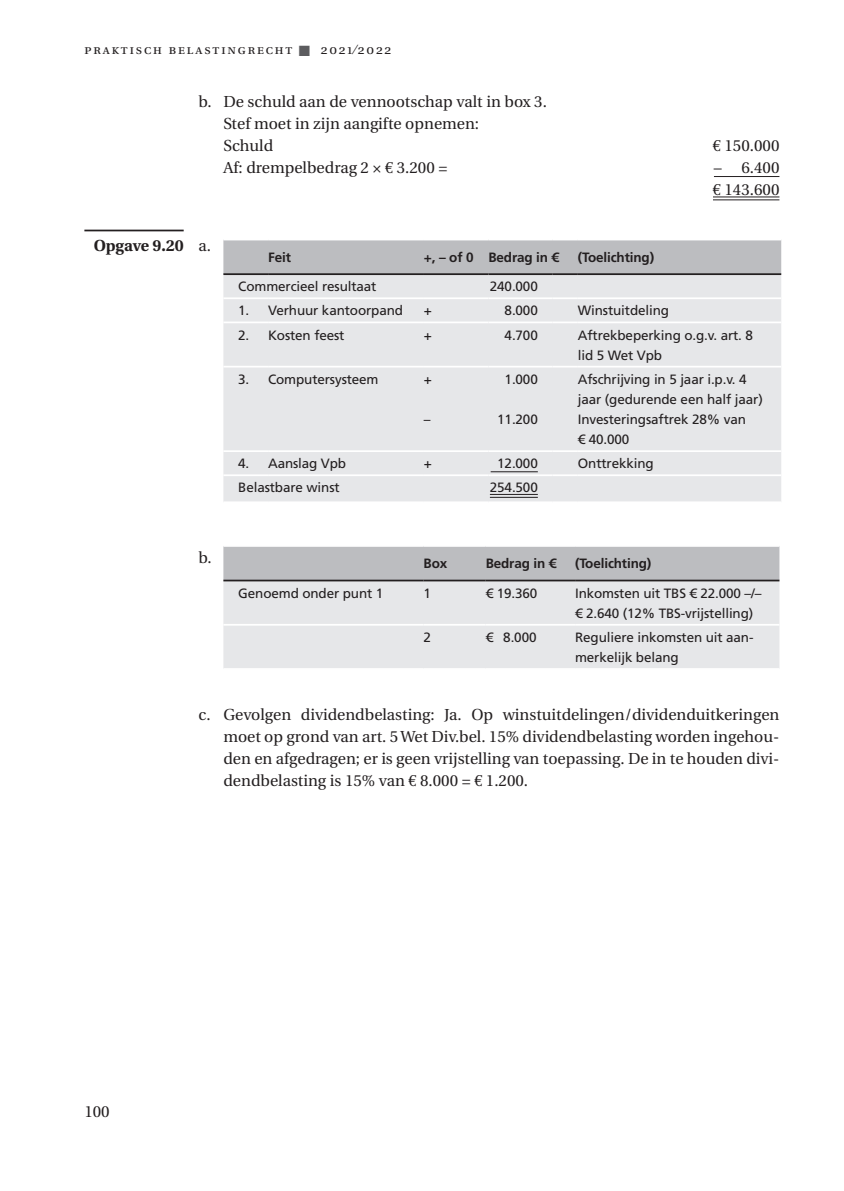
<style>
.page{position:relative;width:844px;height:1191px;background:#fff}
.page>*{position:absolute;margin:0;border:0;box-sizing:border-box;transform-origin:0 0}
.plat_inspring_ID{font:15.92px/21.9px "Utopia";color:#231f20;text-align:justify}
.t1{font:700 15.92px "Utopia";color:#231f20}
.tabel_naast_cijfer_o{font:15.92px "Utopia";color:#231f20}
.Tabeltekst{font:13.47px/20.1px "Frutiger LT Std";letter-spacing:-.01em;color:#231f20}
.Tabel_kop{font:700 13.47px "Frutiger LT Std";letter-spacing:-.01em;color:#231f20}
.t2{font:13.47px "Utopia Exp";letter-spacing:.14em;color:#231f20}
.s1{color:#5c5c5f}
.s2{font-family:"Euro Serif"}
.s3{font-weight:400}
</style>
<div class="page">
<hr style="left:713px;top:176px;width:66px;height:1px;background:#231f20">
<hr style="left:712px;top:197px;width:67px;height:1px;background:#231f20">
<hr style="left:712px;top:200px;width:67px;height:1px;background:#231f20">
<hr style="left:84px;top:230px;width:100px;height:1px;background:#231f20">
<div style="left:223px;top:275px;width:558px;height:226px;background:#e6e7e9"></div>
<hr style="left:223px;top:366px;width:45px;height:1px;background:#fff">
<hr style="left:577px;top:366px;width:204px;height:1px;background:#fff">
<hr style="left:223px;top:450px;width:45px;height:2px;background:#fff">
<hr style="left:577px;top:450px;width:204px;height:2px;background:#fff">
<hr style="left:223px;top:273px;width:45px;height:2px;background:#231f20">
<hr style="left:223px;top:297px;width:45px;height:2px;background:#fff">
<hr style="left:268px;top:297px;width:156px;height:2px;background:#fff">
<hr style="left:424px;top:297px;width:64px;height:2px;background:#fff">
<hr style="left:488px;top:297px;width:64px;height:2px;background:#fff">
<hr style="left:552px;top:297px;width:25px;height:2px;background:#fff">
<hr style="left:577px;top:297px;width:204px;height:2px;background:#fff">
<hr style="left:223px;top:321px;width:45px;height:2px;background:#fff">
<hr style="left:268px;top:321px;width:156px;height:2px;background:#fff">
<hr style="left:424px;top:321px;width:64px;height:2px;background:#fff">
<hr style="left:488px;top:321px;width:64px;height:2px;background:#fff">
<hr style="left:552px;top:321px;width:25px;height:2px;background:#fff">
<hr style="left:577px;top:321px;width:204px;height:2px;background:#fff">
<hr style="left:268px;top:366px;width:156px;height:1px;background:#fff">
<hr style="left:424px;top:366px;width:64px;height:1px;background:#fff">
<hr style="left:488px;top:366px;width:64px;height:1px;background:#fff">
<svg style="left:552px;top:366px;width:25px;height:1px"></svg>
<hr style="left:268px;top:450px;width:156px;height:2px;background:#fff">
<hr style="left:424px;top:450px;width:64px;height:2px;background:#fff">
<hr style="left:488px;top:450px;width:64px;height:2px;background:#fff">
<hr style="left:552px;top:450px;width:25px;height:2px;background:#fff">
<hr style="left:223px;top:474px;width:45px;height:2px;background:#fff">
<hr style="left:268px;top:474px;width:156px;height:2px;background:#fff">
<hr style="left:424px;top:474px;width:64px;height:2px;background:#fff">
<hr style="left:488px;top:474px;width:64px;height:2px;background:#fff">
<hr style="left:552px;top:474px;width:25px;height:2px;background:#fff">
<hr style="left:577px;top:474px;width:204px;height:2px;background:#fff">
<div style="left:223px;top:240px;width:558px;height:34px;background:#bcbdc0"></div>
<hr style="left:268px;top:273px;width:156px;height:2px;background:#231f20">
<hr style="left:424px;top:273px;width:64px;height:2px;background:#231f20">
<hr style="left:488px;top:273px;width:64px;height:2px;background:#231f20">
<hr style="left:552px;top:273px;width:25px;height:2px;background:#231f20">
<hr style="left:577px;top:273px;width:204px;height:2px;background:#231f20">
<hr style="left:490px;top:471px;width:47px;height:1px;background:#231f20">
<hr style="left:490px;top:494px;width:47px;height:1px;background:#231f20">
<hr style="left:490px;top:497px;width:47px;height:1px;background:#231f20">
<div style="left:223px;top:547px;width:556px;height:32px;background:#bcbdc0"></div>
<div style="left:223px;top:581px;width:556px;height:87px;background:#e6e7e9"></div>
<hr style="left:223px;top:579px;width:200px;height:2px;background:#231f20">
<hr style="left:223px;top:624px;width:200px;height:1px;background:#fff">
<hr style="left:423px;top:624px;width:62px;height:1px;background:#fff">
<hr style="left:485px;top:624px;width:90px;height:1px;background:#fff">
<hr style="left:575px;top:624px;width:204px;height:1px;background:#fff">
<hr style="left:423px;top:579px;width:62px;height:2px;background:#231f20">
<hr style="left:485px;top:579px;width:90px;height:2px;background:#231f20">
<hr style="left:575px;top:579px;width:204px;height:2px;background:#231f20">
<p class="t2" style="left:84px;top:44px;width:308px">praktisch belastingrecht <span class="s1">■</span> 2021/2022</p>
<p class="plat_inspring_ID" style="left:198px;top:91px;width:350px">b. De schuld aan de vennootschap valt in box 3.</p>
<p class="plat_inspring_ID" style="left:223px;top:113px;width:257px">Stef moet in zijn aangifte opnemen:</p>
<p class="plat_inspring_ID" style="left:223px;top:135px;width:51px">Schuld</p>
<p class="plat_inspring_ID" style="left:712px;top:135px;width:68px"><span class="s2">€</span> 150.000</p>
<p class="plat_inspring_ID" style="left:223px;top:157px;width:225px">Af: drempelbedrag 2 × <span class="s2">€</span> 3.200 =</p>
<p class="plat_inspring_ID" style="left:713px;top:157px;width:67px">– 6.400</p>
<p class="plat_inspring_ID" style="left:712px;top:179px;width:68px"><span class="s2">€</span> 143.600</p>
<p class="t1" style="left:94px;top:236px;width:119px">Opgave 9.20 <span class="s3">a.</span></p>
<p class="tabel_naast_cijfer_o" style="left:198px;top:548px;width:15px">b.</p>
<p class="Tabel_kop" style="left:268px;top:249px;width:24px">Feit</p>
<p class="Tabel_kop" style="left:424px;top:249px;width:51px">+, – of 0</p>
<p class="Tabel_kop" style="left:488px;top:249px;width:72px">Bedrag in €</p>
<p class="Tabel_kop" style="left:577px;top:249px;width:78px">(Toelichting)</p>
<p class="Tabeltekst" style="left:238px;top:277px;width:140px">Commercieel resultaat</p>
<p class="Tabeltekst" style="left:490px;top:277px;width:49px">240.000</p>
<p class="Tabeltekst" style="left:238px;top:301px;width:13px">1.</p>
<p class="Tabeltekst" style="left:268px;top:301px;width:136px">Verhuur kantoorpand</p>
<p class="Tabeltekst" style="left:424px;top:301px;width:10px">+</p>
<p class="Tabeltekst" style="left:504px;top:301px;width:35px">8.000</p>
<p class="Tabeltekst" style="left:577px;top:301px;width:93px">Winstuitdeling</p>
<p class="Tabeltekst" style="left:238px;top:325px;width:13px">2.</p>
<p class="Tabeltekst" style="left:268px;top:325px;width:78px">Kosten feest</p>
<p class="Tabeltekst" style="left:424px;top:325px;width:10px">+</p>
<p class="Tabeltekst" style="left:504px;top:325px;width:35px">4.700</p>
<p class="Tabeltekst" style="left:577px;top:325px;width:176px">Aftrekbeperking o.g.v. art. 8 lid 5 Wet Vpb</p>
<p class="Tabeltekst" style="left:238px;top:369px;width:13px">3.</p>
<p class="Tabeltekst" style="left:268px;top:369px;width:112px">Computersysteem</p>
<p class="Tabeltekst" style="left:424px;top:369px;width:10px">+</p>
<p class="Tabeltekst" style="left:424px;top:409px;width:8px">–</p>
<p class="Tabeltekst" style="left:577px;top:369px;width:186px">Afschrijving in 5 jaar i.p.v. 4 jaar (gedurende een half jaar)</p>
<p class="Tabeltekst" style="left:577px;top:409px;width:170px">Investeringsaftrek 28% van € 40.000</p>
<p class="Tabeltekst" style="left:504px;top:369px;width:35px">1.000</p>
<p class="Tabeltekst" style="left:497px;top:409px;width:42px">11.200</p>
<p class="Tabeltekst" style="left:238px;top:453px;width:13px">4.</p>
<p class="Tabeltekst" style="left:268px;top:453px;width:80px">Aanslag Vpb</p>
<p class="Tabeltekst" style="left:424px;top:453px;width:10px">+</p>
<p class="Tabeltekst" style="left:497px;top:453px;width:42px">12.000</p>
<p class="Tabeltekst" style="left:577px;top:453px;width:77px">Onttrekking</p>
<p class="Tabeltekst" style="left:238px;top:478px;width:103px">Belastbare winst</p>
<p class="Tabeltekst" style="left:490px;top:478px;width:49px">254.500</p>
<p class="Tabel_kop" style="left:423px;top:555px;width:25px">Box</p>
<p class="Tabel_kop" style="left:485px;top:555px;width:72px">Bedrag in €</p>
<p class="Tabel_kop" style="left:575px;top:555px;width:78px">(Toelichting)</p>
<p class="Tabeltekst" style="left:238px;top:583px;width:146px">Genoemd onder punt 1</p>
<p class="Tabeltekst" style="left:423px;top:583px;width:9px">1</p>
<p class="Tabeltekst" style="left:485px;top:583px;width:53px">€ 19.360</p>
<p class="Tabeltekst" style="left:575px;top:583px;width:188px">Inkomsten uit TBS € 22.000 –/– € 2.640 (12% TBS-vrijstelling)</p>
<p class="Tabeltekst" style="left:423px;top:627px;width:9px">2</p>
<p class="Tabeltekst" style="left:485px;top:627px;width:52px">€ 8.000</p>
<p class="Tabeltekst" style="left:575px;top:627px;width:180px">Reguliere inkomsten uit aan&shy;merkelijk belang</p>
<p class="plat_inspring_ID" style="left:223px;top:704px;width:557px;text-indent:-25px">c. Gevolgen dividendbelasting: Ja. Op winstuitdelingen/dividenduitkeringen moet op grond van art. 5 Wet Div.bel. 15% dividendbelasting worden ingehou&shy;den en afgedragen; er is geen vrijstelling van toepassing. De in te houden divi&shy;dendbelasting is 15% van <span class="s2">€</span> 8.000 = <span class="s2">€</span> 1.200.</p>
<p class="plat_inspring_ID" style="left:84px;top:1101px;width:27px">100</p>
</div>
